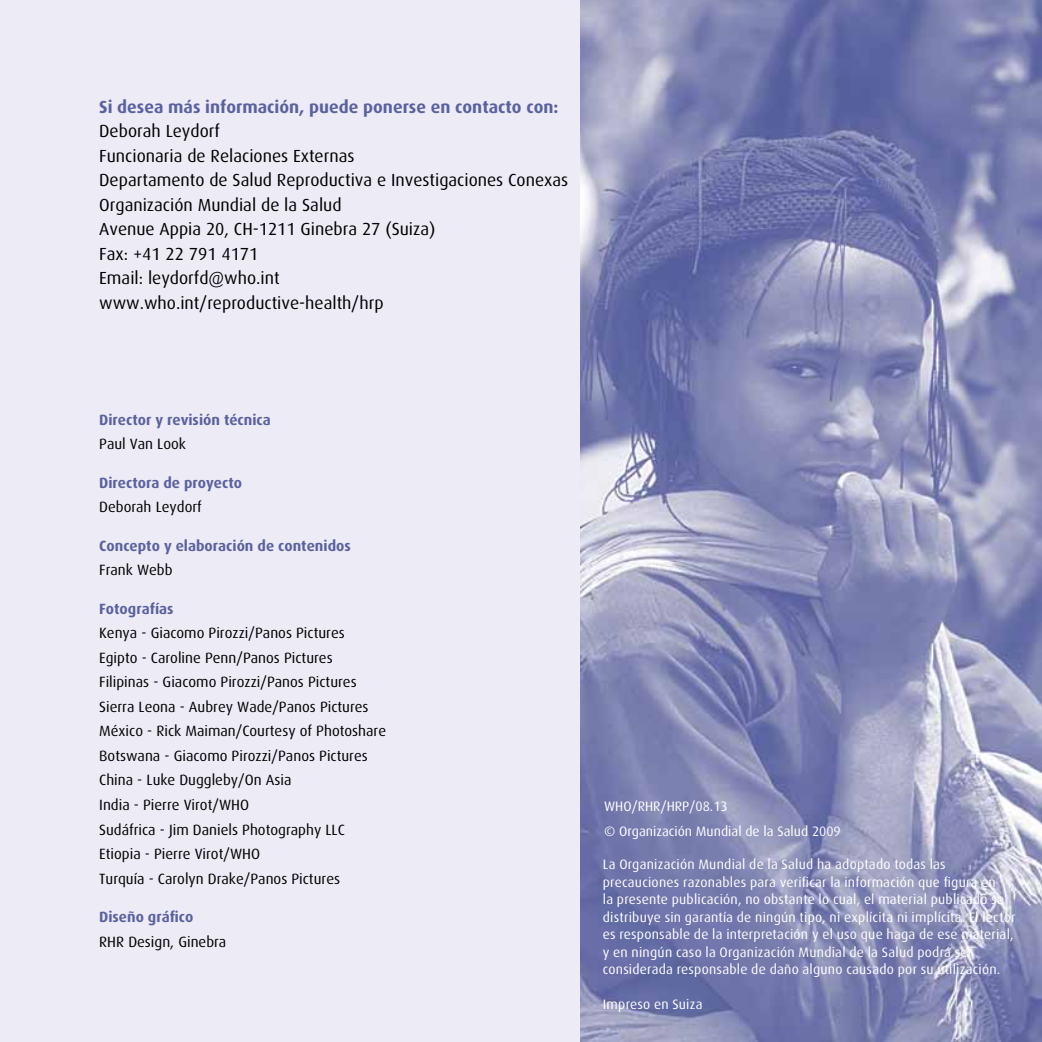
<style>
.page{position:relative;width:1042px;height:1042px;background:#fff}
.page>*{position:absolute;margin:0;border:0;box-sizing:border-box;transform-origin:0 0}
.t1{font:17.5px/24.5px "Dax Pro";color:#000}
.t2{font:700 17.5px "Dax Pro";color:#59629f}
.t3{font:14.88px/24.5px "Dax Pro";color:#000}
.t4{font:700 14.88px "Dax Pro";color:#59629f}
.t5{font:13.65px/17.5px "Dax Pro";letter-spacing:.015em;color:#fff}
</style>
<div class="page">
<div style="left:0;top:0;width:588px;height:1042px;background:#edebf5"></div>
<img style="left:580px;top:0;width:462px;height:1042px">
<p class="t2" style="left:99px;top:95px;width:461px">Si desea más información, puede ponerse en contacto con:</p>
<p class="t1" style="left:99px;top:118px;width:470px">Deborah Leydorf<br>Funcionaria de Relaciones Externas<br>Departamento de Salud Reproductiva e Investigaciones Conexas Organización Mundial de la Salud<br>Avenue Appia 20, CH-1211 Ginebra 27 (Suiza)<br>Fax: +41 22 791 4171<br>Email: leydorfd@who.int www.who.int/reproductive-health/hrp</p>
<p class="t4" style="left:99px;top:410px;width:173px">Director y revisión técnica</p>
<p class="t3" style="left:99px;top:431px;width:88px">Paul Van Look</p>
<p class="t4" style="left:99px;top:473px;width:144px">Directora de proyecto</p>
<p class="t3" style="left:99px;top:494px;width:104px">Deborah Leydorf</p>
<p class="t4" style="left:99px;top:536px;width:253px">Concepto y elaboración de contenidos</p>
<p class="t3" style="left:99px;top:557px;width:75px">Frank Webb</p>
<p class="t4" style="left:99px;top:599px;width:76px">Fotografías</p>
<p class="t3" style="left:99px;top:620px;width:288px">Kenya - Giacomo Pirozzi/Panos Pictures Egipto - Caroline Penn/Panos Pictures Filipinas - Giacomo Pirozzi/Panos Pictures Sierra Leona - Aubrey Wade/Panos Pictures México - Rick Maiman/Courtesy of Photoshare Botswana - Giacomo Pirozzi/Panos Pictures China - Luke Duggleby/On Asia<br>India - Pierre Virot/WHO<br>Sudáfrica - Jim Daniels Photography LLC Etiopia - Pierre Virot/WHO<br>Turquía - Carolyn Drake/Panos Pictures</p>
<p class="t4" style="left:99px;top:907px;width:96px">Diseño gráfico</p>
<p class="t3" style="left:99px;top:928px;width:129px">RHR Design, Ginebra</p>
<p class="t5" style="left:604px;top:794px;width:238px;line-height:24.5px">WHO/RHR/HRP/08.13<br>© Organización Mundial de la Salud 2009</p>
<p class="t5" style="left:603px;top:855px;width:414px">La Organización Mundial de la Salud ha adoptado todas las precauciones razonables para verificar la información que figura en<br>la presente publicación, no obstante lo cual, el material publicado se distribuye sin garantía de ningún tipo, ni explícita ni implícita. El lector es responsable de la interpretación y el uso que haga de ese material, y en ningún caso la Organización Mundial de la Salud podrá ser considerada responsable de daño alguno causado por su utilización.</p>
<p class="t5" style="left:603px;top:995px;width:101px">Impreso en Suiza</p>
</div>
